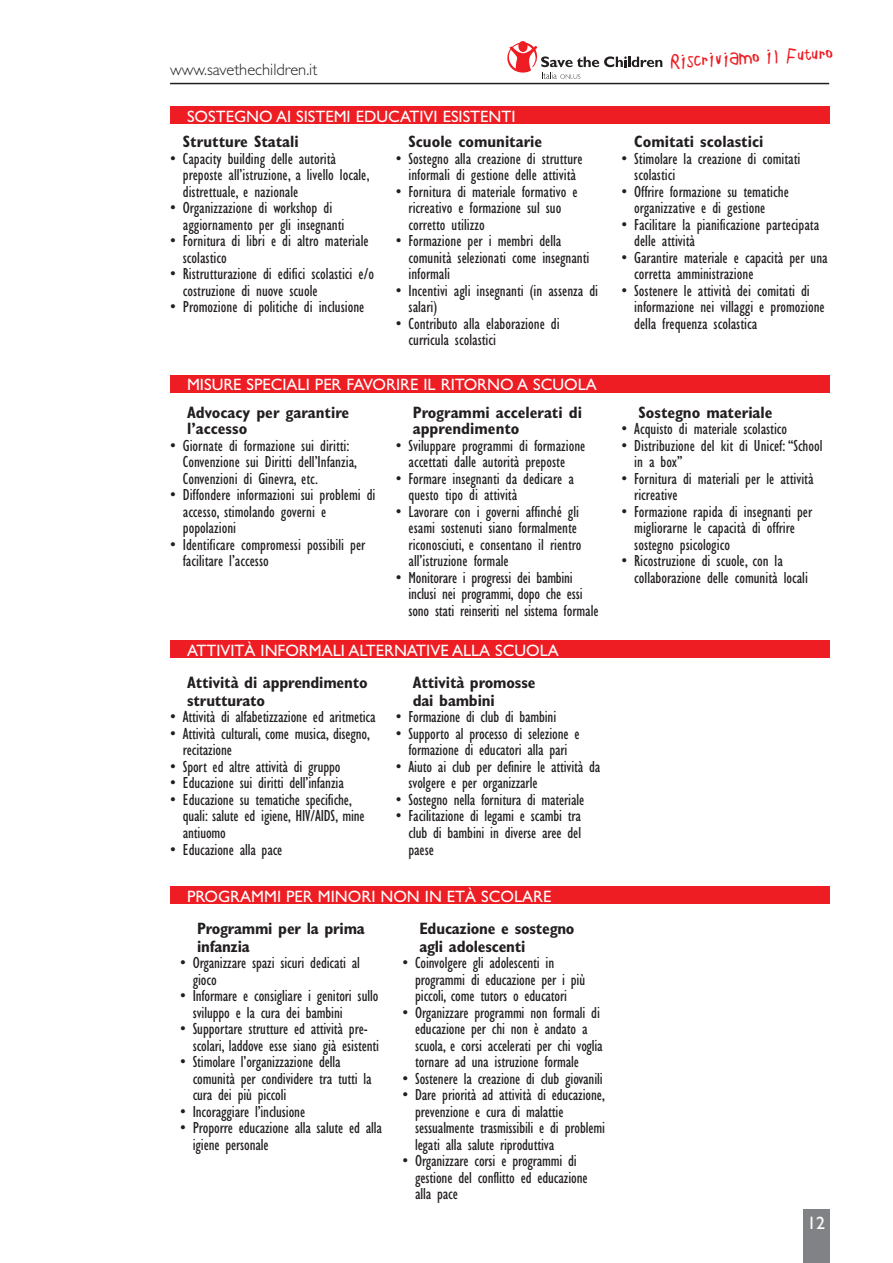
<style>
.page{position:relative;width:893px;height:1263px;background:#fff}
.page>*{position:absolute;margin:0;border:0;box-sizing:border-box;transform-origin:0 0}
.t1{font:18px "Gill Sans";color:#fff}
.t2{font:16.8px "Childs Play Age Seven";color:#ee1d23}
.t3{font:condensed 16.5px/16.5px "Gill Sans";color:#231f20}
.t4{font:700 condensed 16.5px/18px "Gill Sans";letter-spacing:-.01em;color:#231f20}
.t5{font:16.5px "Gill Sans";color:#fff}
.t6{font:300 16.5px "Gill Sans";color:#231f20}
</style>
<div class="page">
<svg style="left:507px;top:41px;width:155px;height:38px"></svg>
<hr style="left:170px;top:83px;width:659px;height:1px;background:#231f20">
<div style="left:803px;top:1209px;width:26px;height:54px;background:#808285"></div>
<div style="left:170px;top:106px;width:659px;height:18px;background:#ee1d23"></div>
<div style="left:170px;top:375px;width:659px;height:17px;background:#ee1d23"></div>
<div style="left:170px;top:640px;width:659px;height:18px;background:#ee1d23"></div>
<div style="left:170px;top:886px;width:659px;height:18px;background:#ee1d23"></div>
<p class="t6" style="left:170px;top:60px;width:149px">www.savethechildren.it</p>
<p class="t5" style="left:187px;top:107px;width:330px">SOSTEGNO AI SISTEMI EDUCATIVI ESISTENTI</p>
<p class="t4" style="left:183px;top:134px;width:117px">Strutture Statali</p>
<p class="t3" style="left:183px;top:152px;width:188px;text-indent:-13px">• Capacity building delle autorità preposte all’istruzione, a livello locale, distrettuale, e nazionale</p>
<p class="t3" style="left:183px;top:201px;width:163px;text-indent:-13px">• Organizzazione di workshop di aggiornamento per gli insegnanti</p>
<p class="t3" style="left:183px;top:234px;width:187px;text-indent:-13px">• Fornitura di libri e di altro materiale scolastico</p>
<p class="t3" style="left:183px;top:267px;width:193px;text-indent:-13px">• Ristrutturazione di edifici scolastici e/o costruzione di nuove scuole</p>
<p class="t3" style="left:170px;top:300px;width:196px">• Promozione di politiche di inclusione</p>
<p class="t4" style="left:409px;top:134px;width:135px">Scuole comunitarie</p>
<p class="t3" style="left:396px;top:152px;width:188px;text-align:center">• Sostegno alla creazione di strutture informali di gestione delle attività</p>
<p class="t3" style="left:409px;top:185px;width:171px;text-indent:-13px">• Fornitura di materiale formativo e ricreativo e formazione sul suo corretto utilizzo</p>
<p class="t3" style="left:409px;top:234px;width:182px;text-indent:-13px">• Formazione per i membri della comunità selezionati come insegnanti informali</p>
<p class="t3" style="left:409px;top:284px;width:191px;text-indent:-13px">• Incentivi agli insegnanti (in assenza di salari)</p>
<p class="t3" style="left:409px;top:317px;width:153px;text-indent:-13px">• Contributo alla elaborazione di curricula scolastici</p>
<p class="t5" style="left:187px;top:375px;width:411px">MISURE SPECIALI PER FAVORIRE IL RITORNO A SCUOLA</p>
<p class="t4" style="left:187px;top:406px;width:164px;line-height:16.5px">Advocacy per garantire l’accesso</p>
<p class="t3" style="left:183px;top:439px;width:176px;text-indent:-13px">• Giornate di formazione sui diritti:<br>Convenzione sui Diritti dell’Infanzia,<br>Convenzioni di Ginevra, etc.</p>
<p class="t3" style="left:183px;top:488px;width:194px;text-indent:-13px">• Diffondere informazioni sui problemi di accesso, stimolando governi e popolazioni</p>
<p class="t3" style="left:183px;top:538px;width:184px;text-indent:-13px">• Identificare compromessi possibili per facilitare l’accesso</p>
<p class="t4" style="left:413px;top:406px;width:171px;line-height:16.5px">Programmi accelerati di apprendimento</p>
<p class="t3" style="left:396px;top:439px;width:191px;text-align:center">• Sviluppare programmi di formazione accettati dalle autorità preposte</p>
<p class="t3" style="left:409px;top:472px;width:167px;text-indent:-13px">• Formare insegnanti da dedicare a questo tipo di attività</p>
<p class="t3" style="left:409px;top:505px;width:175px;text-indent:-13px">• Lavorare con i governi affinché gli esami sostenuti siano formalmente riconosciuti, e consentano il rientro all’istruzione formale</p>
<p class="t3" style="left:409px;top:571px;width:192px;text-indent:-13px">• Monitorare i progressi dei bambini inclusi nei programmi, dopo che essi sono stati reinseriti nel sistema formale</p>
<p class="t5" style="left:187px;top:641px;width:373px">ATTIVITÀ INFORMALI ALTERNATIVE ALLA SCUOLA</p>
<p class="t4" style="left:187px;top:675px;width:182px">Attività di apprendimento strutturato</p>
<p class="t3" style="left:170px;top:710px;width:207px">• Attività di alfabetizzazione ed aritmetica</p>
<p class="t3" style="left:183px;top:727px;width:189px;text-indent:-13px">• Attività culturali, come musica, disegno, recitazione</p>
<p class="t3" style="left:170px;top:760px;width:172px">• Sport ed altre attività di gruppo</p>
<p class="t3" style="left:170px;top:776px;width:175px">• Educazione sui diritti dell’infanzia</p>
<p class="t3" style="left:183px;top:793px;width:183px;text-indent:-13px">• Educazione su tematiche specifiche, quali: salute ed igiene, HIV/AIDS, mine antiuomo</p>
<p class="t3" style="left:170px;top:842px;width:114px">• Educazione alla pace</p>
<p class="t4" style="left:413px;top:675px;width:124px">Attività promosse dai bambini</p>
<p class="t3" style="left:396px;top:710px;width:162px">• Formazione di club di bambini</p>
<p class="t3" style="left:396px;top:727px;width:185px;text-align:center">• Supporto al processo di selezione e formazione di educatori alla pari</p>
<p class="t3" style="left:409px;top:760px;width:193px;text-indent:-13px">• Aiuto ai club per definire le attività da svolgere e per organizzarle</p>
<p class="t3" style="left:396px;top:793px;width:190px">• Sostegno nella fornitura di materiale</p>
<p class="t3" style="left:409px;top:809px;width:174px;text-align:justify;text-indent:-13px">• Facilitazione di legami e scambi tra club di bambini in diverse aree del paese</p>
<p class="t5" style="left:187px;top:887px;width:366px">PROGRAMMI PER MINORI NON IN ETÀ SCOLARE</p>
<p class="t4" style="left:197px;top:921px;width:169px">Programmi per la prima infanzia</p>
<p class="t3" style="left:193px;top:956px;width:169px;text-indent:-13px">• Organizzare spazi sicuri dedicati al gioco</p>
<p class="t3" style="left:193px;top:989px;width:187px;text-indent:-13px">• Informare e consigliare i genitori sullo sviluppo e la cura dei bambini</p>
<p class="t3" style="left:193px;top:1022px;width:188px;text-indent:-13px">• Supportare strutture ed attività pre&shy;scolari, laddove esse siano già esistenti</p>
<p class="t3" style="left:193px;top:1055px;width:180px;text-indent:-13px">• Stimolare l’organizzazione della comunità per condividere tra tutti la cura dei più piccoli</p>
<p class="t3" style="left:180px;top:1105px;width:127px">• Incoraggiare l’inclusione</p>
<p class="t3" style="left:193px;top:1121px;width:191px;text-indent:-13px">• Proporre educazione alla salute ed alla igiene personale</p>
<p class="t4" style="left:419px;top:921px;width:157px">Educazione e sostegno agli adolescenti</p>
<p class="t3" style="left:415px;top:956px;width:172px;text-indent:-13px">• Coinvolgere gli adolescenti in programmi di educazione per i più piccoli, come tutors o educatori</p>
<p class="t3" style="left:415px;top:1006px;width:189px;text-indent:-13px">• Organizzare programmi non formali di educazione per chi non è andato a scuola, e corsi accelerati per chi voglia tornare ad una istruzione formale</p>
<p class="t3" style="left:402px;top:1072px;width:202px">• Sostenere la creazione di club giovanili</p>
<p class="t3" style="left:415px;top:1088px;width:191px;text-indent:-13px">• Dare priorità ad attività di educazione, prevenzione e cura di malattie sessualmente trasmissibili e di problemi legati alla salute riproduttiva</p>
<p class="t3" style="left:415px;top:1154px;width:174px;text-indent:-13px">• Organizzare corsi e programmi di gestione del conflitto ed educazione alla pace</p>
<p class="t2" style="left:670px;top:54px;width:164px;rotate:-3deg">Riscriviamo il Futuro</p>
<p class="t4" style="left:634px;top:134px;width:131px">Comitati scolastici</p>
<p class="t3" style="left:634px;top:152px;width:168px;text-indent:-13px">• Stimolare la creazione di comitati scolastici</p>
<p class="t3" style="left:634px;top:185px;width:156px;text-indent:-13px">• Offrire formazione su tematiche organizzative e di gestione</p>
<p class="t3" style="left:634px;top:218px;width:186px;text-indent:-13px">• Facilitare la pianificazione partecipata delle attività</p>
<p class="t3" style="left:634px;top:251px;width:195px;text-indent:-13px">• Garantire materiale e capacità per una corretta amministrazione</p>
<p class="t3" style="left:634px;top:284px;width:192px;text-indent:-13px">• Sostenere le attività dei comitati di informazione nei villaggi e promozione della frequenza scolastica</p>
<p class="t4" style="left:638px;top:405px;width:136px">Sostegno materiale</p>
<p class="t3" style="left:621px;top:422px;width:167px">• Acquisto di materiale scolastico</p>
<p class="t3" style="left:634px;top:439px;width:190px;text-indent:-13px">• Distribuzione del kit di Unicef: “School in a box”</p>
<p class="t3" style="left:634px;top:472px;width:181px;text-indent:-13px">• Fornitura di materiali per le attività ricreative</p>
<p class="t3" style="left:634px;top:505px;width:179px;text-indent:-13px">• Formazione rapida di insegnanti per migliorarne le capacità di offrire sostegno psicologico</p>
<p class="t3" style="left:634px;top:554px;width:175px;text-indent:-13px">• Ricostruzione di scuole, con la collaborazione delle comunità locali</p>
<p class="t1" style="left:807px;top:1212px;width:19px">12</p>
</div>
